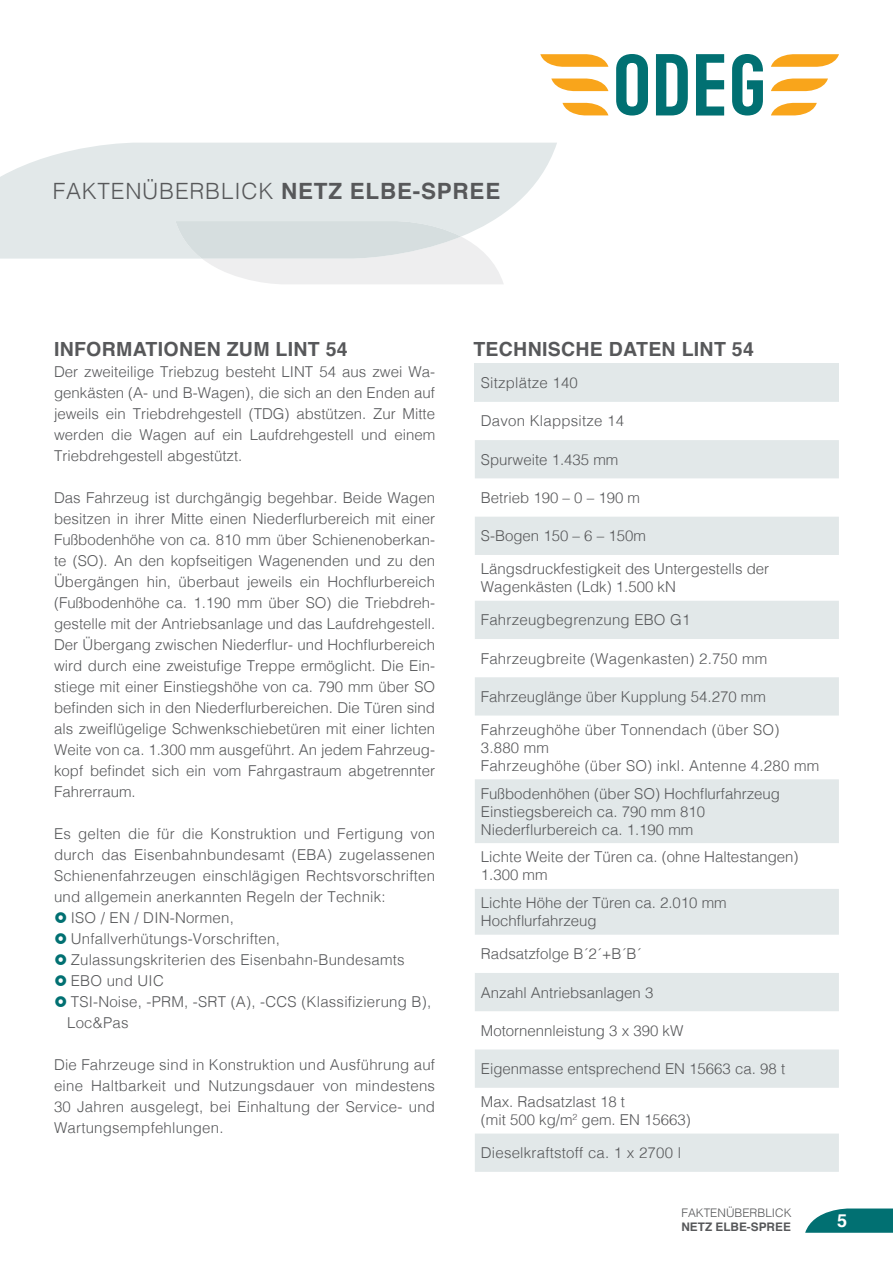
<style>
.page{position:relative;width:893px;height:1263px;background:#fff}
.page>*{position:absolute;margin:0;border:0;box-sizing:border-box;transform-origin:0 0}
.t1{font:300 22.5px "Helvetica";letter-spacing:.035em;color:#57585a}
.t2{font:700 19.5px "Helvetica";letter-spacing:.015em;color:#57585a}
.t3{font:700 18px "Helvetica";color:#fff}
.t4{font:300 15px/21px "Helvetica";letter-spacing:.015em;color:#57585a}
.t5{font:300 11.85px "Helvetica";color:#57585a}
.t6{font:700 11.85px "Helvetica";color:#57585a}
.s1{font-weight:700}
</style>
<div class="page">
<svg style="left:805px;top:1208px;width:88px;height:25px;background:#288587"></svg>
<svg style="left:616px;top:54px;width:32px;height:62px"></svg>
<svg style="left:656px;top:54px;width:32px;height:61px"></svg>
<svg style="left:696px;top:54px;width:28px;height:62px"></svg>
<svg style="left:732px;top:54px;width:31px;height:62px"></svg>
<svg style="left:540px;top:54px;width:68px;height:13px"></svg>
<svg style="left:551px;top:79px;width:57px;height:12px"></svg>
<svg style="left:562px;top:103px;width:46px;height:12px"></svg>
<svg style="left:771px;top:54px;width:68px;height:13px"></svg>
<svg style="left:771px;top:79px;width:57px;height:12px"></svg>
<svg style="left:771px;top:103px;width:46px;height:12px"></svg>
<svg style="left:0;top:143px;width:557px;height:116px;background:#e5eaeb"></svg>
<svg style="left:175px;top:221px;width:329px;height:63px;background:#e4e8e9"></svg>
<div style="left:475px;top:364px;width:364px;height:38px;background:#e2e8e9"></div>
<svg style="left:475px;top:440px;width:364px;height:732px;fill:#e2e8e9"></svg>
<h1 class="t1" style="left:53px;top:172px;width:449px">FAKTENÜBERBLICK <span class="s1">NETZ ELBE-SPREE</span></h1>
<h2 class="t2" style="left:54px;top:333px;width:295px">INFORMATIONEN ZUM LINT 54</h2>
<p class="t4" style="left:54px;top:360px;width:383px;text-align:justify">Der zweiteilige Triebzug besteht LINT 54 aus zwei Wa&shy;genkästen (A- und B-Wagen), die sich an den Enden auf jeweils ein Triebdrehgestell (TDG) abstützen. Zur Mitte werden die Wagen auf ein Laufdrehgestell und einem Triebdrehgestell abgestützt.</p>
<p class="t4" style="left:54px;top:486px;width:383px;text-align:justify">Das Fahrzeug ist durchgängig begehbar. Beide Wagen besitzen in ihrer Mitte einen Niederflurbereich mit einer Fußbodenhöhe von ca. 810 mm über Schienenoberkan&shy;te (SO). An den kopfseitigen Wagenenden und zu den Übergängen hin, überbaut jeweils ein Hochflurbereich (Fußbodenhöhe ca. 1.190 mm über SO) die Triebdreh&shy;gestelle mit der Antriebsanlage und das Laufdrehgestell.<br>Der Übergang zwischen Niederflur- und Hochflurbereich wird durch eine zweistufige Treppe ermöglicht. Die Ein&shy;stiege mit einer Einstiegshöhe von ca. 790 mm über SO befinden sich in den Niederflurbereichen. Die Türen sind als zweiflügelige Schwenkschiebetüren mit einer lichten Weite von ca. 1.300 mm ausgeführt. An jedem Fahrzeug&shy;kopf befindet sich ein vom Fahrgastraum abgetrennter Fahrerraum.</p>
<p class="t4" style="left:54px;top:822px;width:383px">Es gelten die für die Konstruktion und Fertigung von</p>
<p class="t4" style="left:54px;top:843px;width:383px">durch das Eisenbahnbundesamt (EBA) zugelassenen</p>
<p class="t4" style="left:54px;top:864px;width:383px">Schienenfahrzeugen einschlägigen Rechtsvorschriften</p>
<p class="t4" style="left:54px;top:885px;width:333px">und allgemein anerkannten Regeln der Technik:</p>
<p class="t4" style="left:71px;top:906px;width:165px">ISO / EN / DIN-Normen,</p>
<p class="t4" style="left:71px;top:927px;width:211px">Unfallverhütungs-Vorschriften,</p>
<p class="t4" style="left:71px;top:948px;width:335px">Zulassungskriterien des Eisenbahn-Bundesamts</p>
<p class="t4" style="left:71px;top:969px;width:95px">EBO und UIC</p>
<p class="t4" style="left:71px;top:990px;width:362px">TSI-Noise, -PRM, -SRT (A), -CCS (Klassifizierung B),</p>
<p class="t4" style="left:67px;top:1011px;width:63px">Loc&amp;Pas</p>
<p class="t4" style="left:54px;top:1053px;width:383px;text-align:justify">Die Fahrzeuge sind in Konstruktion und Ausführung auf eine Haltbarkeit und Nutzungsdauer von mindestens 30 Jahren ausgelegt, bei Einhaltung der Service- und Wartungsempfehlungen.</p>
<h2 class="t2" style="left:473px;top:333px;width:282px">TECHNISCHE DATEN LINT 54</h2>
<p class="t4" style="left:481px;top:371px;width:99px">Sitzplätze 140</p>
<p class="t4" style="left:481px;top:409px;width:145px">Davon Klappsitze 14</p>
<p class="t4" style="left:481px;top:448px;width:139px">Spurweite 1.435 mm</p>
<p class="t4" style="left:481px;top:486px;width:161px">Betrieb 190 – 0 – 190 m</p>
<p class="t4" style="left:481px;top:524px;width:167px">S-Bogen 150 – 6 – 150m</p>
<p class="t4" style="left:481px;top:559px;width:290px;line-height:18px">Längsdruckfestigkeit des Untergestells der<br>Wagenkästen (Ldk) 1.500 kN</p>
<p class="t4" style="left:481px;top:608px;width:211px">Fahrzeugbegrenzung EBO G1</p>
<p class="t4" style="left:481px;top:647px;width:288px">Fahrzeugbreite (Wagenkasten) 2.750 mm</p>
<p class="t4" style="left:481px;top:685px;width:287px">Fahrzeuglänge über Kupplung 54.270 mm</p>
<p class="t4" style="left:481px;top:719px;width:340px;line-height:18px">Fahrzeughöhe über Tonnendach (über SO)<br>3.880 mm<br>Fahrzeughöhe (über SO) inkl. Antenne 4.280 mm</p>
<p class="t4" style="left:481px;top:783px;width:301px;line-height:18px">Fußbodenhöhen (über SO) Hochflurfahrzeug<br>Einstiegsbereich ca. 790 mm 810<br>Niederflurbereich ca. 1.190 mm</p>
<p class="t4" style="left:481px;top:847px;width:319px;line-height:18px">Lichte Weite der Türen ca. (ohne Haltestangen)<br>1.300 mm</p>
<p class="t4" style="left:481px;top:893px;width:247px;line-height:18px">Lichte Höhe der Türen ca. 2.010 mm<br>Hochflurfahrzeug</p>
<p class="t4" style="left:481px;top:942px;width:162px">Radsatzfolge B´2´+B´B´</p>
<p class="t4" style="left:481px;top:980px;width:174px">Anzahl Antriebsanlagen 3</p>
<p class="t4" style="left:481px;top:1019px;width:204px">Motornennleistung 3 x 390 kW</p>
<p class="t4" style="left:481px;top:1057px;width:306px">Eigenmasse entsprechend EN 15663 ca. 98 t</p>
<p class="t4" style="left:481px;top:1092px;width:211px;line-height:18px">Max. Radsatzlast 18 t<br>(mit 500 kg/m<sup>2</sup> gem. EN 15663)</p>
<p class="t4" style="left:481px;top:1141px;width:202px">Dieselkraftstoff ca. 1 x 2700 l</p>
<p class="t5" style="left:681px;top:1203px;width:112px">FAKTENÜBERBLICK</p>
<p class="t6" style="left:681px;top:1217px;width:111px">NETZ ELBE-SPREE</p>
<p class="t3" style="left:837px;top:1206px;width:12px">5</p>
</div>
